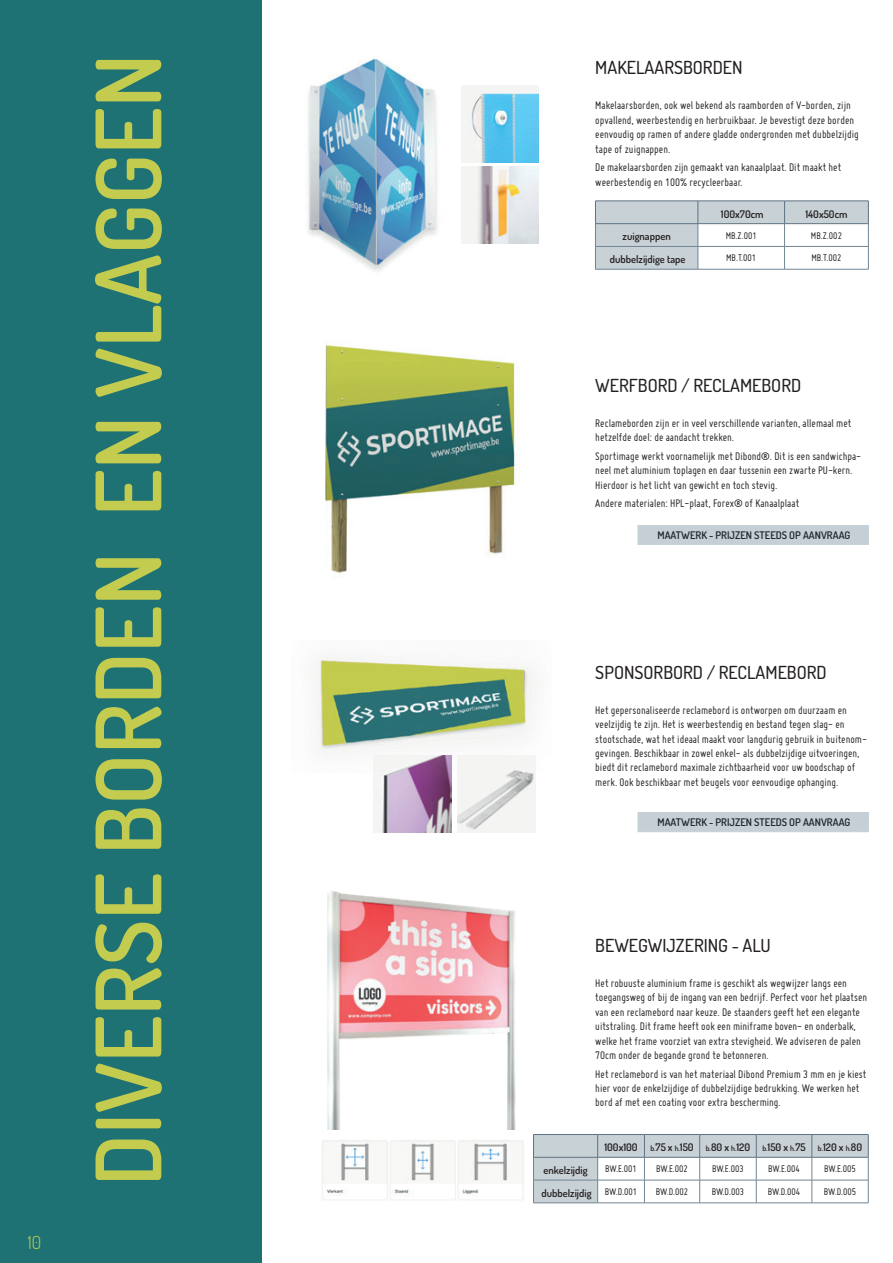
<style>
.page{position:relative;width:893px;height:1263px;background:#fff}
.page>*{position:absolute;margin:0;border:0;box-sizing:border-box;transform-origin:0 0}
.t1{font:600 90px "Dosis";color:#c3cc4f}
.t2{font:500 18px "Dosis";color:#231f20}
.t3{font:300 18px "Dosis";color:#c3cc4e}
.t4{font:12px/14.4px "Miso";color:#231f20}
.t5{font:600 10.5px "Dosis";color:#231f20}
.t6{font:10.5px "Miso";color:#231f20}
.s1{font-size:7.5px}
</style>
<div class="page">
<div style="left:0;top:0;width:261px;height:1263px;background:#1e7274"></div>
<hr style="left:595px;top:269px;width:103px;height:1px;background:#718594">
<hr style="left:698px;top:269px;width:86px;height:1px;background:#718594">
<hr style="left:784px;top:269px;width:84px;height:1px;background:#718594">
<svg style="left:595px;top:201px;width:274px;height:68px"></svg>
<hr style="left:595px;top:223px;width:103px;height:1px;background:#5f7383">
<img style="left:307px;top:58px;width:131px;height:213px">
<img style="left:462px;top:166px;width:77px;height:77px">
<img style="left:462px;top:86px;width:77px;height:77px">
<img style="left:325px;top:345px;width:194px;height:228px">
<div style="left:638px;top:525px;width:230px;height:20px;background:#c5cfd5"></div>
<div style="left:638px;top:812px;width:230px;height:20px;background:#c5cfd5"></div>
<img style="left:316px;top:654px;width:220px;height:119px">
<img style="left:458px;top:756px;width:77px;height:77px">
<img style="left:374px;top:756px;width:77px;height:77px">
<img style="left:327px;top:891px;width:189px;height:238px">
<img style="left:322px;top:1140px;width:202px;height:60px">
<svg style="left:533px;top:1134px;width:336px;height:69px"></svg>
<hr style="left:533px;top:1157px;width:65px;height:1px;background:#5f7383">
<h2 class="t3" style="left:28px;top:1229px;width:15px">10</h2>
<h1 class="t1" style="left:63px;top:1186px;width:1133px;rotate:-90deg">DIVERSE BORDEN EN VLAGGEN</h1>
<h2 class="t2" style="left:595px;top:55px;width:149px">MAKELAARSBORDEN</h2>
<p class="t4" style="left:595px;top:98px;width:265px">Makelaarsborden, ook wel bekend als raamborden of V-borden, zijn opvallend, weerbestendig en herbruikbaar. Je bevestigt deze borden eenvoudig op ramen of andere gladde ondergronden met dubbelzijdig tape of zuignappen.</p>
<p class="t4" style="left:595px;top:160px;width:247px">De makelaarsborden zijn gemaakt van kanaalplaat. Dit maakt het weerbestendig en 100% recycleerbaar.</p>
<p class="t5" style="left:721px;top:206px;width:44px">100x70cm</p>
<p class="t5" style="left:805px;top:206px;width:44px">140x50cm</p>
<p class="t5" style="left:623px;top:229px;width:50px">zuignappen</p>
<p class="t6" style="left:726px;top:229px;width:33px">MB.Z.001</p>
<p class="t6" style="left:811px;top:229px;width:33px">MB.Z.002</p>
<p class="t5" style="left:610px;top:252px;width:77px">dubbelzijdige tape</p>
<p class="t6" style="left:726px;top:252px;width:32px">MB.T.001</p>
<p class="t6" style="left:811px;top:252px;width:32px">MB.T.002</p>
<h2 class="t2" style="left:595px;top:372px;width:207px">WERFBORD / RECLAMEBORD</h2>
<p class="t4" style="left:595px;top:415px;width:258px">Reclameborden zijn er in veel verschillende varianten, allemaal met hetzelfde doel: de aandacht trekken.</p>
<p class="t4" style="left:595px;top:449px;width:267px">Sportimage werkt voornamelijk met Dibond®. Dit is een sandwichpa&shy;neel met aluminium toplagen en daar tussenin een zwarte PU-kern.<br>Hierdoor is het licht van gewicht en toch stevig.</p>
<p class="t4" style="left:595px;top:496px;width:205px">Andere materialen: HPL-plaat, Forex® of Kanaalplaat</p>
<p class="t5" style="left:657px;top:528px;width:194px">MAATWERK - PRIJZEN STEEDS OP AANVRAAG</p>
<h2 class="t2" style="left:595px;top:659px;width:233px">SPONSORBORD / RECLAMEBORD</h2>
<p class="t4" style="left:595px;top:702px;width:273px">Het gepersonaliseerde reclamebord is ontworpen om duurzaam en veelzijdig te zijn. Het is weerbestendig en bestand tegen slag- en stootschade, wat het ideaal maakt voor langdurig gebruik in buitenom&shy;gevingen. Beschikbaar in zowel enkel- als dubbelzijdige uitvoeringen, biedt dit reclamebord maximale zichtbaarheid voor uw boodschap of merk. Ook beschikbaar met beugels voor eenvoudige ophanging.</p>
<p class="t5" style="left:657px;top:815px;width:194px">MAATWERK - PRIJZEN STEEDS OP AANVRAAG</p>
<h2 class="t2" style="left:595px;top:932px;width:177px">BEWEGWIJZERING - ALU</h2>
<p class="t4" style="left:595px;top:976px;width:273px">Het robuuste aluminium frame is geschikt als wegwijzer langs een toegangsweg of bij de ingang van een bedrijf. Perfect voor het plaatsen van een reclamebord naar keuze. De staanders geeft het een elegante uitstraling. Dit frame heeft ook een miniframe boven- en onderbalk, welke het frame voorziet van extra stevigheid. We adviseren de palen 70cm onder de begande grond te betonneren.</p>
<p class="t4" style="left:595px;top:1066px;width:273px">Het reclamebord is van het materiaal Dibond Premium 3 mm en je kiest hier voor de enkelzijdige of dubbelzijdige bedrukking. We werken het bord af met een coating voor extra bescherming.</p>
<p class="t5" style="left:604px;top:1140px;width:259px">100x100 <span class="s1">b.</span>75 x <span class="s1">h.</span>150 <span class="s1">b.</span>80 x <span class="s1">h.</span>120 <span class="s1">b.</span>150 x <span class="s1">h.</span>75 <span class="s1">b.</span>120 x <span class="s1">h.</span>80</p>
<p class="t5" style="left:543px;top:1162px;width:46px">enkelzijdig</p>
<p class="t6" style="left:605px;top:1163px;width:33px">BW.E.001</p>
<p class="t6" style="left:656px;top:1163px;width:33px">BW.E.002</p>
<p class="t6" style="left:712px;top:1163px;width:33px">BW.E.003</p>
<p class="t6" style="left:768px;top:1163px;width:33px">BW.E.004</p>
<p class="t6" style="left:824px;top:1163px;width:33px">BW.E.005</p>
<p class="t5" style="left:541px;top:1185px;width:52px">dubbelzijdig</p>
<p class="t6" style="left:605px;top:1186px;width:34px">BW.D.001</p>
<p class="t6" style="left:656px;top:1186px;width:34px">BW.D.002</p>
<p class="t6" style="left:712px;top:1186px;width:34px">BW.D.003</p>
<p class="t6" style="left:768px;top:1186px;width:34px">BW.D.004</p>
<p class="t6" style="left:824px;top:1186px;width:34px">BW.D.005</p>
</div>
